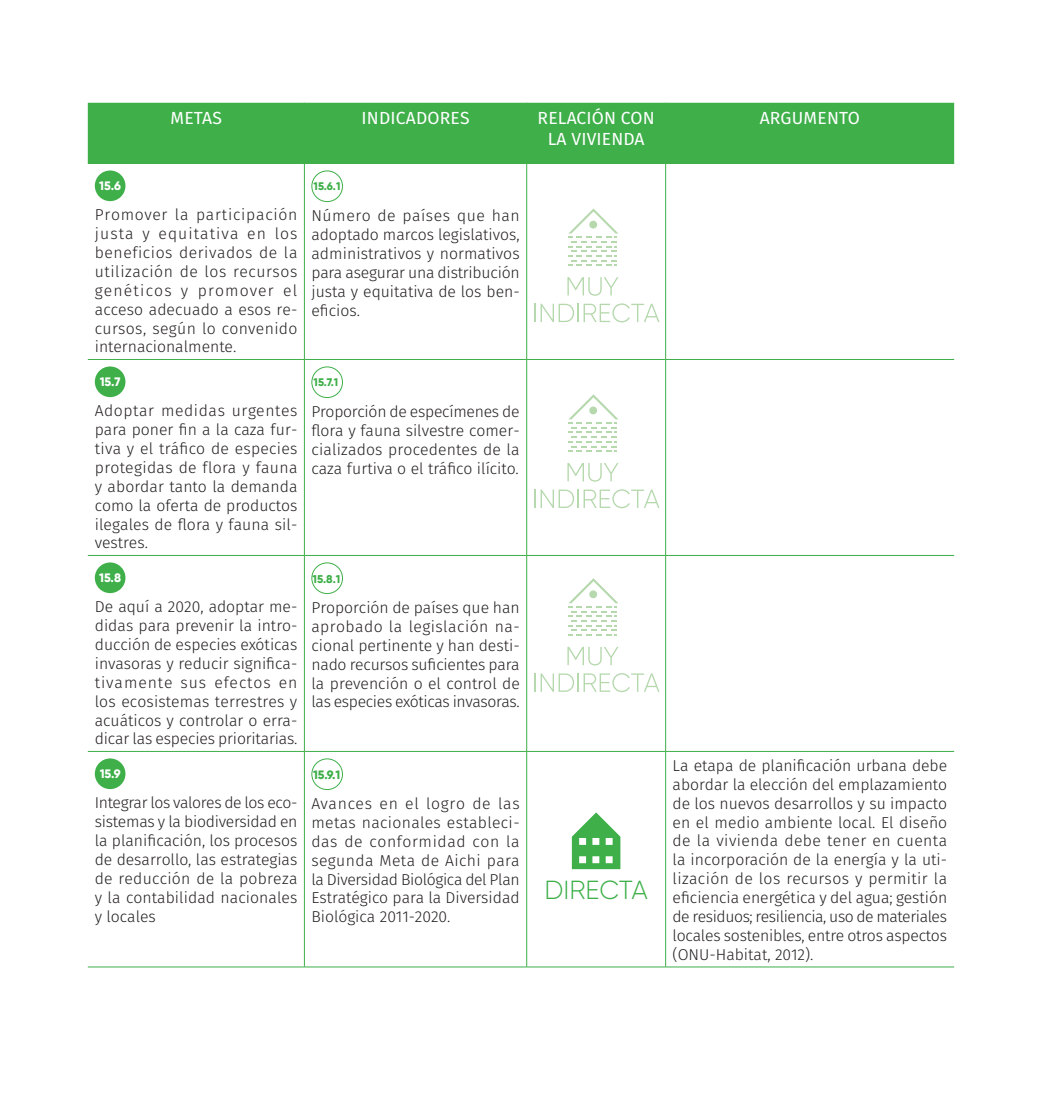
<style>
.page{position:relative;width:1042px;height:1117px;background:#fff}
.page>*{position:absolute;margin:0;border:0;box-sizing:border-box;transform-origin:0 0}
.t1{font:300 26.07px "Gilroy";color:#3eaf49}
.t2{font:17.5px/21px "Fira Sans";letter-spacing:.01em;color:#fff;text-align:center}
.t3{font:300 15.75px/18.9px "Fira Sans";color:#231f20;text-align:justify}
.t4{font:800 12.25px "Gilroy";color:#fff}
.t5{font:800 12.08px "Gilroy";color:#3eaf49}
.t6{font:800 11.2px "Gilroy";color:#3eaf49}
.t7{font:800 11.03px "Gilroy";color:#3eaf49}
</style>
<div class="page">
<div style="left:88px;top:103px;width:866px;height:60px;background:#3eaf49"></div>
<hr style="left:304px;top:103px;width:1px;height:60px;background:#3eaf49">
<hr style="left:526px;top:103px;width:1px;height:60px;background:#3eaf49">
<hr style="left:665px;top:103px;width:1px;height:60px;background:#3eaf49">
<hr style="left:88px;top:163px;width:216px;height:1px;background:#3eaf49">
<hr style="left:304px;top:163px;width:223px;height:1px;background:#3eaf49">
<hr style="left:304px;top:164px;width:1px;height:195px;background:#3eaf49">
<hr style="left:527px;top:163px;width:138px;height:1px;background:#3eaf49">
<hr style="left:526px;top:164px;width:1px;height:195px;background:#3eaf49">
<hr style="left:665px;top:163px;width:289px;height:1px;background:#3eaf49">
<hr style="left:665px;top:164px;width:1px;height:195px;background:#3eaf49">
<hr style="left:88px;top:359px;width:216px;height:1px;background:#3eaf49">
<hr style="left:304px;top:359px;width:223px;height:1px;background:#3eaf49">
<hr style="left:304px;top:359px;width:1px;height:196px;background:#3eaf49">
<hr style="left:527px;top:359px;width:138px;height:1px;background:#3eaf49">
<hr style="left:526px;top:359px;width:1px;height:196px;background:#3eaf49">
<hr style="left:665px;top:359px;width:289px;height:1px;background:#3eaf49">
<hr style="left:665px;top:359px;width:1px;height:196px;background:#3eaf49">
<hr style="left:88px;top:555px;width:216px;height:1px;background:#3eaf49">
<hr style="left:304px;top:555px;width:223px;height:1px;background:#3eaf49">
<hr style="left:304px;top:555px;width:1px;height:196px;background:#3eaf49">
<hr style="left:527px;top:555px;width:138px;height:1px;background:#3eaf49">
<hr style="left:526px;top:555px;width:1px;height:196px;background:#3eaf49">
<hr style="left:665px;top:555px;width:289px;height:1px;background:#3eaf49">
<hr style="left:665px;top:555px;width:1px;height:196px;background:#3eaf49">
<hr style="left:88px;top:751px;width:216px;height:1px;background:#3eaf49">
<hr style="left:304px;top:751px;width:223px;height:1px;background:#3eaf49">
<hr style="left:304px;top:751px;width:1px;height:215px;background:#3eaf49">
<hr style="left:527px;top:751px;width:138px;height:1px;background:#3eaf49">
<hr style="left:526px;top:751px;width:1px;height:215px;background:#3eaf49">
<hr style="left:665px;top:751px;width:289px;height:1px;background:#3eaf49">
<hr style="left:665px;top:751px;width:1px;height:215px;background:#3eaf49">
<hr style="left:88px;top:966px;width:216px;height:1px;background:#3eaf49">
<hr style="left:304px;top:966px;width:223px;height:1px;background:#3eaf49">
<hr style="left:527px;top:966px;width:138px;height:1px;background:#3eaf49">
<hr style="left:665px;top:966px;width:289px;height:1px;background:#3eaf49">
<div style="left:95px;top:170px;width:30px;height:31px;background:#3eaf49;border-radius:50%"></div>
<div style="left:311px;top:170px;width:32px;height:32px;border:1px solid #3eaf49;border-radius:50%"></div>
<div style="left:95px;top:366px;width:30px;height:31px;background:#3eaf49;border-radius:50%"></div>
<div style="left:311px;top:366px;width:32px;height:32px;border:1px solid #3eaf49;border-radius:50%"></div>
<div style="left:95px;top:562px;width:30px;height:31px;background:#3eaf49;border-radius:50%"></div>
<div style="left:311px;top:562px;width:32px;height:32px;border:1px solid #3eaf49;border-radius:50%"></div>
<div style="left:95px;top:758px;width:30px;height:31px;background:#3eaf49;border-radius:50%"></div>
<div style="left:311px;top:758px;width:32px;height:31px;border:1px solid #3eaf49;border-radius:50%"></div>
<svg style="left:567px;top:277px;width:51px;height:19px"></svg>
<svg style="left:535px;top:303px;width:124px;height:19px"></svg>
<svg style="left:568px;top:208px;width:50px;height:58px"></svg>
<svg style="left:567px;top:463px;width:51px;height:18px"></svg>
<svg style="left:535px;top:489px;width:124px;height:19px"></svg>
<svg style="left:568px;top:394px;width:50px;height:58px"></svg>
<svg style="left:567px;top:647px;width:51px;height:18px"></svg>
<svg style="left:535px;top:673px;width:124px;height:19px"></svg>
<svg style="left:568px;top:578px;width:50px;height:57px"></svg>
<svg style="left:572px;top:812px;width:48px;height:57px"></svg>
<p class="t2" style="left:170px;top:108px;width:53px">METAS</p>
<p class="t2" style="left:361px;top:108px;width:110px">INDICADORES</p>
<p class="t2" style="left:537px;top:108px;width:119px">RELACIÓN CON<br>LA VIVIENDA</p>
<p class="t2" style="left:760px;top:108px;width:102px">ARGUMENTO</p>
<p class="t4" style="left:99px;top:178px;width:23px">15.6</p>
<p class="t3" style="left:95px;top:206px;width:204px">Promover la participación justa y equitativa en los beneficios derivados de la utilización de los recursos genéticos y promover el acceso adecuado a esos re&shy;cursos, según lo convenido internacionalmente.</p>
<p class="t4" style="left:100px;top:373px;width:22px">15.7</p>
<p class="t3" style="left:95px;top:402px;width:204px">Adoptar medidas urgentes para poner fin a la caza fur&shy;tiva y el tráfico de especies protegidas de flora y fauna y abordar tanto la demanda como la oferta de productos ilegales de flora y fauna sil&shy;vestres.</p>
<p class="t4" style="left:99px;top:569px;width:23px">15.8</p>
<p class="t3" style="left:95px;top:598px;width:204px">De aquí a 2020, adoptar me&shy;didas para prevenir la intro&shy;ducción de especies exóticas invasoras y reducir significa&shy;tivamente sus efectos en los ecosistemas terrestres y acuáticos y controlar o erra&shy;dicar las especies prioritarias.</p>
<p class="t4" style="left:100px;top:765px;width:22px">15.9</p>
<p class="t3" style="left:95px;top:794px;width:204px">Integrar los valores de los eco&shy;sistemas y la biodiversidad en la planificación, los procesos de desarrollo, las estrategias de reducción de la pobreza y la contabilidad nacionales y locales</p>
<p class="t7" style="left:314px;top:180px;width:28px">15.6.1</p>
<p class="t3" style="left:311px;top:207px;width:210px">Número de países que han adoptado marcos legislativos, administrativos y normativos para asegurar una distribución justa y equitativa de los ben&shy;eficios.</p>
<p class="t7" style="left:314px;top:375px;width:26px">15.7.1</p>
<p class="t3" style="left:311px;top:403px;width:210px">Proporción de especímenes de flora y fauna silvestre comer&shy;cializados procedentes de la caza furtiva o el tráfico ilícito.</p>
<p class="t6" style="left:313px;top:571px;width:29px">15.8.1</p>
<p class="t3" style="left:311px;top:599px;width:210px">Proporción de países que han aprobado la legislación na&shy;cional pertinente y han desti&shy;nado recursos suficientes para la prevención o el control de las especies exóticas invasoras.</p>
<p class="t5" style="left:313px;top:767px;width:29px">15.9.1</p>
<p class="t3" style="left:311px;top:795px;width:210px">Avances en el logro de las metas nacionales estableci&shy;das de conformidad con la segunda Meta de Aichi para la Diversidad Biológica del Plan Estratégico para la Diversidad Biológica 2011-2020.</p>
<h1 class="t1" style="left:544px;top:873px;width:105px">DIRECTA</h1>
<p class="t3" style="left:672px;top:756px;width:276px">La etapa de planificación urbana debe abordar la elección del emplazamiento de los nuevos desarrollos y su impacto en el medio ambiente local. El diseño de la vivienda debe tener en cuenta la incorporación de la energía y la uti&shy;lización de los recursos y permitir la eficiencia energética y del agua; gestión de residuos; resiliencia, uso de materiales locales sostenibles, entre otros aspectos (ONU-Habitat, 2012).</p>
</div>
